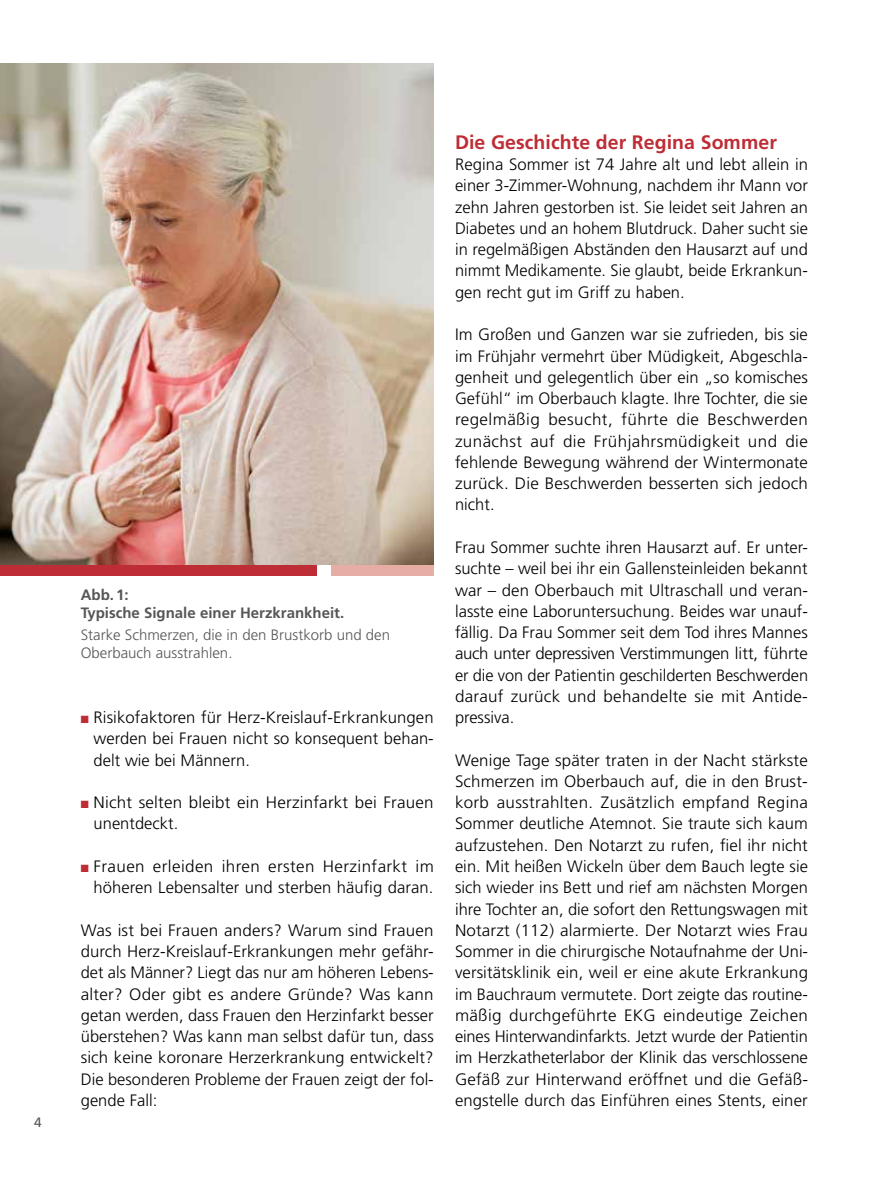
<style>
.page{position:relative;width:893px;height:1191px;background:#fff}
.page>*{position:absolute;margin:0;border:0;box-sizing:border-box;transform-origin:0 0}
.t1{font:700 19.5px "Frutiger";letter-spacing:.005em;color:#be2d35}
.t2{font:300 16.5px/21.3px "Frutiger";letter-spacing:.005em;color:#000;text-align:justify}
.t3{font:300 15px/18px "Frutiger";color:#565656}
.t4{font:700 15px/18px "Frutiger";color:#565656}
.t5{font:13.5px "Frutiger";color:#565656}
.s1{color:#be2d35}
</style>
<div class="page">
<img style="left:0;top:64px;width:434px;height:501px">
<div style="left:332px;top:565px;width:102px;height:10px;background:#e5ada3"></div>
<div style="left:0;top:565px;width:317px;height:10px;background:#be2d35"></div>
<p class="t5" style="left:34px;top:1114px;width:9px">4</p>
<p class="t4" style="left:81px;top:585px;width:265px">Abb.1:<br>Typische Signale einer Herzkrankheit.</p>
<p class="t3" style="left:81px;top:626px;width:311px">Starke Schmerzen, die in den Brustkorb und den<br>Oberbauch ausstrahlen.</p>
<p class="t2" style="left:94px;top:706px;width:342px;text-indent:-13px"><span class="s1">■</span> Risikofaktoren für Herz-Kreislauf-Erkrankungen werden bei Frauen nicht so konsequent behan&shy;delt wie bei Männern.</p>
<p class="t2" style="left:94px;top:791px;width:342px;text-indent:-13px"><span class="s1">■</span> Nicht selten bleibt ein Herzinfarkt bei Frauen unentdeckt.</p>
<p class="t2" style="left:81px;top:855px;width:355px;text-align:right"><span class="s1">■</span> Frauen erleiden ihren ersten Herzinfarkt im höheren Lebensalter und sterben häufig daran.</p>
<p class="t2" style="left:81px;top:919px;width:354px">Was ist bei Frauen anders? Warum sind Frauen durch Herz-Kreislauf-Erkrankungen mehr gefähr&shy;det als Männer? Liegt das nur am höheren Lebens&shy;alter? Oder gibt es andere Gründe? Was kann getan werden, dass Frauen den Herzinfarkt besser überstehen? Was kann man selbst dafür tun, dass sich keine koronare Herzerkrankung entwickelt?<br>Die besonderen Probleme der Frauen zeigt der fol&shy;gende Fall:</p>
<p class="t1" style="left:455px;top:131px;width:323px">Die Geschichte der Regina Sommer</p>
<p class="t2" style="left:455px;top:154px;width:355px">Regina Sommer ist 74 Jahre alt und lebt allein in einer 3-Zimmer-Wohnung, nachdem ihr Mann vor zehn Jahren gestorben ist. Sie leidet seit Jahren an Diabetes und an hohem Blutdruck. Daher sucht sie in regelmäßigen Abständen den Hausarzt auf und nimmt Medikamente. Sie glaubt, beide Erkrankun&shy;gen recht gut im Griff zu haben.</p>
<p class="t2" style="left:455px;top:324px;width:355px">Im Großen und Ganzen war sie zufrieden, bis sie im Frühjahr vermehrt über Müdigkeit, Abgeschla&shy;genheit und gelegentlich über ein „so komisches Gefühl“ im Oberbauch klagte. Ihre Tochter, die sie regelmäßig besucht, führte die Beschwerden zunächst auf die Frühjahrsmüdigkeit und die fehlende Bewegung während der Wintermonate zurück. Die Beschwerden besserten sich jedoch nicht.</p>
<p class="t2" style="left:455px;top:536px;width:355px">Frau Sommer suchte ihren Hausarzt auf. Er unter&shy;suchte – weil bei ihr ein Gallensteinleiden bekannt war – den Oberbauch mit Ultraschall und veran&shy;lasste eine Laboruntersuchung. Beides war unauf&shy;fällig. Da Frau Sommer seit dem Tod ihres Mannes auch unter depressiven Verstimmungen litt, führte er die von der Patientin geschilderten Beschwerden darauf zurück und behandelte sie mit Antide&shy;pressiva.</p>
<p class="t2" style="left:455px;top:749px;width:355px">Wenige Tage später traten in der Nacht stärkste Schmerzen im Oberbauch auf, die in den Brust&shy;korb ausstrahlten. Zusätzlich empfand Regina Sommer deutliche Atemnot. Sie traute sich kaum aufzustehen. Den Notarzt zu rufen, fiel ihr nicht ein. Mit heißen Wickeln über dem Bauch legte sie sich wieder ins Bett und rief am nächsten Morgen ihre Tochter an, die sofort den Rettungswagen mit Notarzt (112) alarmierte. Der Notarzt wies Frau Sommer in die chirurgische Notaufnahme der Uni&shy;versitätsklinik ein, weil er eine akute Erkrankung im Bauchraum vermutete. Dort zeigte das routine&shy;mäßig durchgeführte EKG eindeutige Zeichen eines Hinterwandinfarkts. Jetzt wurde der Patientin im Herzkatheterlabor der Klinik das verschlossene Gefäß zur Hinterwand eröffnet und die Gefäß&shy;engstelle durch das Einführen eines Stents, einer</p>
</div>
